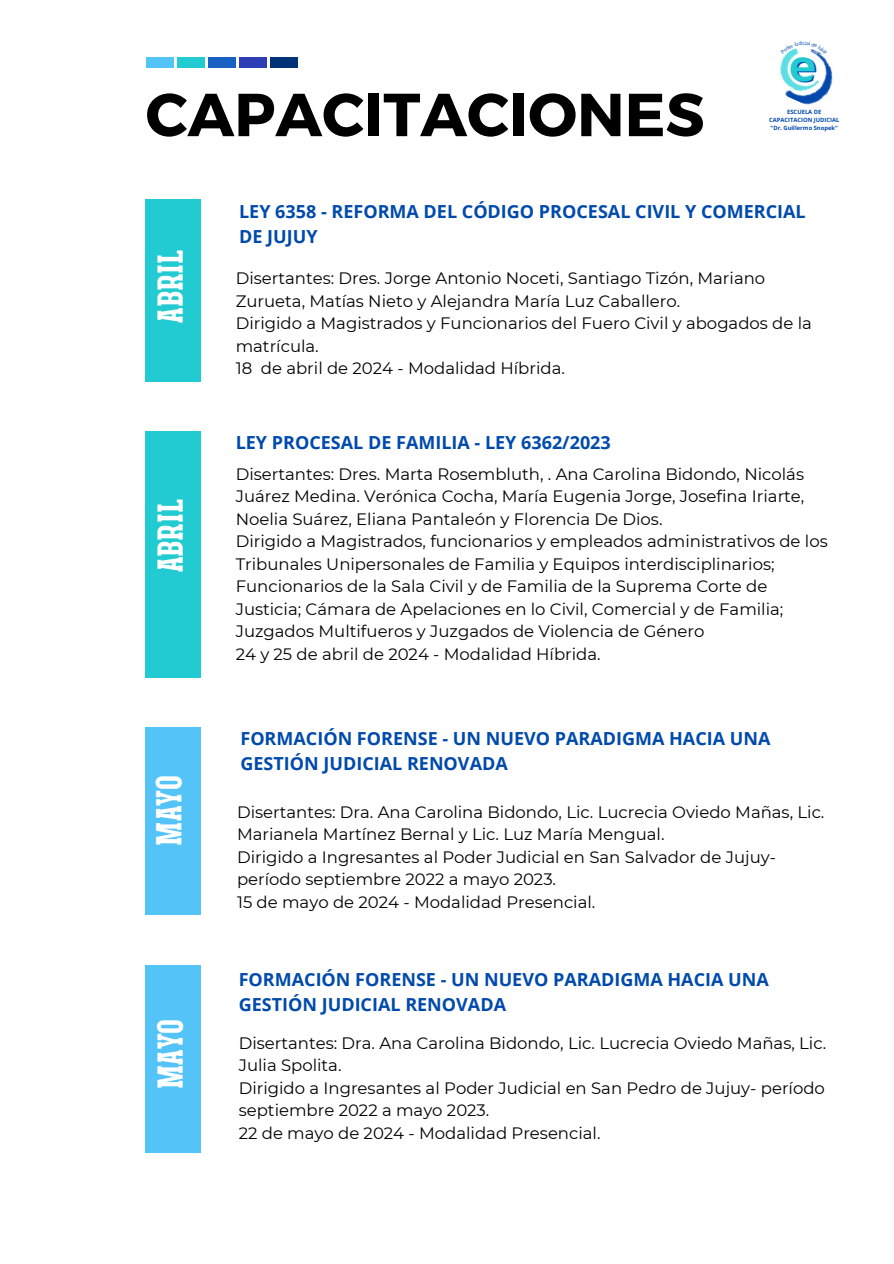
<style>
.page{position:relative;width:894px;height:1264px;background:#fff}
.page>*{position:absolute;margin:0;border:0;box-sizing:border-box;transform-origin:0 0}
.t1{font:700 60.6px "Montserrat";color:#000}
.t2{font:600 46.5px "Atsanee";color:#004aad}
.t3{font:700 31.5px "TS Damasslab";color:#fff}
.t4{font:700 18px/24.8px "Open Sans";color:#004aad}
.t5{font:16.5px/22.5px "Montserrat";color:#000}
.t6{font:700 5.85px/8.1px "Open Sans";color:#004aad;text-align:center}
</style>
<div class="page">
<div style="left:146px;top:58px;width:27px;height:10px;background:#54c4f8"></div>
<div style="left:177px;top:58px;width:27px;height:10px;background:#22cbd1"></div>
<div style="left:208px;top:58px;width:28px;height:10px;background:#1960c3"></div>
<div style="left:239px;top:58px;width:28px;height:10px;background:#2f3db6"></div>
<div style="left:270px;top:58px;width:28px;height:10px;background:#003376"></div>
<div style="left:146px;top:199px;width:55px;height:183px;background:#22cbd1"></div>
<img style="left:779px;top:56px;width:5px;height:25px">
<img style="left:784px;top:55px;width:49px;height:50px">
<div style="left:146px;top:431px;width:55px;height:247px;background:#22cbd1"></div>
<div style="left:146px;top:727px;width:55px;height:188px;background:#54c4f8"></div>
<div style="left:146px;top:964px;width:55px;height:188px;background:#54c4f8"></div>
<svg style="left:785px;top:48px;width:38px;height:7px"></svg>
<p class="t1" style="left:146px;top:75px;width:560px">CAPACITACIONES</p>
<h2 class="t2" style="left:790px;top:45px;width:29px">e</h2>
<p class="t6" style="left:768px;top:108px;width:72px">ESCUELA DE<br>CAPACITACION JUDICIAL "Dr. Guillermo Snopek"</p>
<p class="t3" style="left:148px;top:323px;width:74px;rotate:-90deg">ABRIL</p>
<h3 class="t3" style="left:148px;top:572px;width:74px;rotate:-90deg">ABRIL</h3>
<h3 class="t3" style="left:147px;top:845px;width:71px;rotate:-90deg">MAYO</h3>
<h3 class="t3" style="left:148px;top:1088px;width:71px;rotate:-90deg">MAYO</h3>
<h2 class="t4" style="left:239px;top:198px;width:568px">LEY 6358 - REFORMA DEL CÓDIGO PROCESAL CIVIL Y COMERCIAL<br>DE JUJUY</h2>
<h1 class="t5" style="left:236px;top:267px;width:577px">Disertantes: Dres. Jorge Antonio Noceti, Santiago Tizón, Mariano Zurueta, Matías Nieto y Alejandra María Luz Caballero.<br>Dirigido a Magistrados y Funcionarios del Fuero Civil y abogados de la matrícula.<br>18 de abril de 2024 - Modalidad Híbrida.</h1>
<p class="t4" style="left:236px;top:429px;width:376px">LEY PROCESAL DE FAMILIA - LEY 6362/2023</p>
<p class="t5" style="left:236px;top:463px;width:593px">Disertantes: Dres. Marta Rosembluth, . Ana Carolina Bidondo, Nicolás Juárez Medina. Verónica Cocha, María Eugenia Jorge, Josefina Iriarte, Noelia Suárez, Eliana Pantaleón y Florencia De Dios.<br>Dirigido a Magistrados, funcionarios y empleados administrativos de los Tribunales Unipersonales de Familia y Equipos interdisciplinarios; Funcionarios de la Sala Civil y de Familia de la Suprema Corte de Justicia; Cámara de Apelaciones en lo Civil, Comercial y de Familia; Juzgados Multifueros y Juzgados de Violencia de Género<br>24 y 25 de abril de 2024 - Modalidad Híbrida.</p>
<p class="t4" style="left:240px;top:725px;width:531px">FORMACIÓN FORENSE - UN NUEVO PARADIGMA HACIA UNA<br>GESTIÓN JUDICIAL RENOVADA</p>
<p class="t5" style="left:237px;top:800px;width:588px">Disertantes: Dra. Ana Carolina Bidondo, Lic. Lucrecia Oviedo Mañas, Lic.<br>Marianela Martínez Bernal y Lic. Luz María Mengual.<br>Dirigido a Ingresantes al Poder Judicial en San Salvador de Jujuy&shy;período septiembre 2022 a mayo 2023.<br>15 de mayo de 2024 - Modalidad Presencial.</p>
<p class="t4" style="left:239px;top:966px;width:531px">FORMACIÓN FORENSE - UN NUEVO PARADIGMA HACIA UNA<br>GESTIÓN JUDICIAL RENOVADA</p>
<p class="t5" style="left:239px;top:1031px;width:588px">Disertantes: Dra. Ana Carolina Bidondo, Lic. Lucrecia Oviedo Mañas, Lic.<br>Julia Spolita.<br>Dirigido a Ingresantes al Poder Judicial en San Pedro de Jujuy- período septiembre 2022 a mayo 2023.<br>22 de mayo de 2024 - Modalidad Presencial.</p>
</div>
